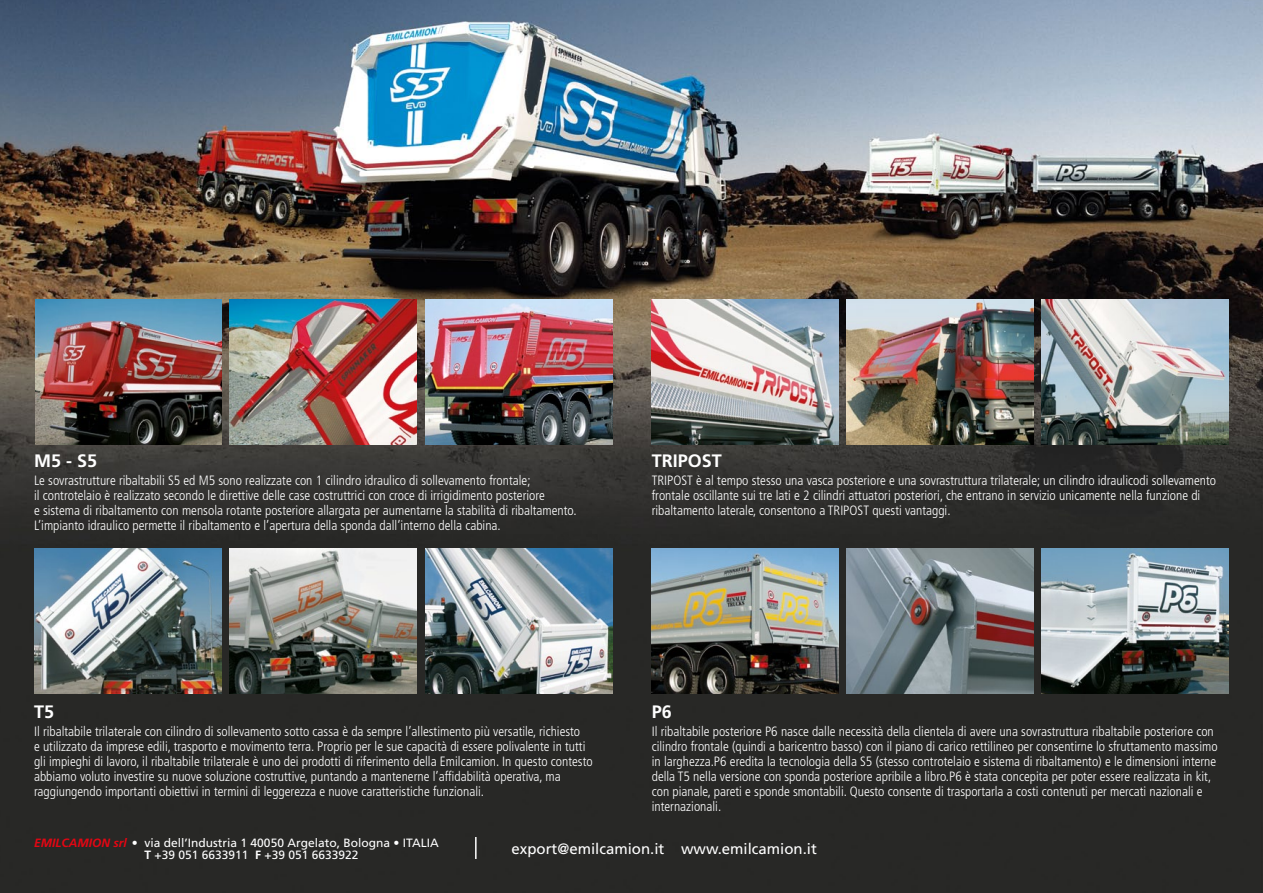
<style>
.page{position:relative;width:1263px;height:893px;background:#fff}
.page>*{position:absolute;margin:0;border:0;box-sizing:border-box;transform-origin:0 0}
.t1{font:700 18px "Frutiger LT Std";color:#fff}
.t2{font:15px "Frutiger LT Std";color:#fff}
.t3{font:300 condensed 13.5px/15px "Frutiger LT Std";color:#fff}
.t4{font:12px/12px "Frutiger LT Std";color:#fff}
.s1{font-weight:700;font-style:italic;color:#e30613}
.s2{font-weight:700}
</style>
<div class="page">
<img style="left:0;top:0;width:1263px;height:893px">
<img style="left:425px;top:300px;width:187px;height:144px">
<img style="left:35px;top:300px;width:186px;height:144px">
<img style="left:230px;top:300px;width:187px;height:144px">
<img style="left:652px;top:300px;width:187px;height:144px">
<img style="left:847px;top:300px;width:187px;height:144px">
<img style="left:1042px;top:300px;width:187px;height:144px">
<img style="left:34px;top:549px;width:187px;height:144px">
<img style="left:230px;top:549px;width:187px;height:144px">
<img style="left:425px;top:549px;width:187px;height:144px">
<img style="left:652px;top:549px;width:187px;height:144px">
<img style="left:847px;top:549px;width:187px;height:144px">
<img style="left:1042px;top:549px;width:187px;height:144px">
<hr style="left:475px;top:837px;width:2px;height:22px;background:#fff">
<h1 class="t1" style="left:34px;top:451px;width:65px">M5 - S5</h1>
<p class="t3" style="left:34px;top:473px;width:544px">Le sovrastrutture ribaltabili S5 ed M5 sono realizzate con 1 cilindro idraulico di sollevamento frontale;<br>il controtelaio è realizzato secondo le direttive delle case costruttrici con croce di irrigidimento posteriore<br>e sistema di ribaltamento con mensola rotante posteriore allargata per aumentarne la stabilità di ribaltamento.<br>L’impianto idraulico permette il ribaltamento e l’apertura della sponda dall’interno della cabina.</p>
<h1 class="t1" style="left:652px;top:451px;width:72px">TRIPOST</h1>
<p class="t3" style="left:652px;top:473px;width:566px">TRIPOST è al tempo stesso una vasca posteriore e una sovrastruttura trilaterale; un cilindro idraulicodi sollevamento frontale oscillante sui tre lati e 2 cilindri attuatori posteriori, che entrano in servizio unicamente nella funzione di ribaltamento laterale, consentono a TRIPOST questi vantaggi.</p>
<h1 class="t1" style="left:652px;top:701px;width:22px">P6</h1>
<p class="t3" style="left:652px;top:724px;width:567px">Il ribaltabile posteriore P6 nasce dalle necessità della clientela di avere una sovrastruttura ribaltabile posteriore con cilindro frontale (quindi a baricentro basso) con il piano di carico rettilineo per consentirne lo sfruttamento massimo in larghezza.P6 eredita la tecnologia della S5 (stesso controtelaio e sistema di ribaltamento) e le dimensioni interne della T5 nella versione con sponda posteriore apribile a libro.P6 è stata concepita per poter essere realizzata in kit, con pianale, pareti e sponde smontabili. Questo consente di trasportarla a costi contenuti per mercati nazionali e internazionali.</p>
<p class="t2" style="left:511px;top:840px;width:307px">export@emilcamion.it www.emilcamion.it</p>
<h1 class="t1" style="left:34px;top:701px;width:22px">T5</h1>
<p class="t3" style="left:34px;top:724px;width:560px">Il ribaltabile trilaterale con cilindro di sollevamento sotto cassa è da sempre l’allestimento più versatile, richiesto<br>e utilizzato da imprese edili, trasporto e movimento terra. Proprio per le sue capacità di essere polivalente in tutti gli impieghi di lavoro, il ribaltabile trilaterale è uno dei prodotti di riferimento della Emilcamion. In questo contesto abbiamo voluto investire su nuove soluzione costruttive, puntando a mantenerne l’affidabilità operativa, ma raggiungendo importanti obiettivi in termini di leggerezza e nuove caratteristiche funzionali.</p>
<p class="t4" style="left:145px;top:837px;width:296px;text-indent:-111px"><span class="s1">EMILCAMION srl</span> <span class="s2">•</span> via dell’Industria 1 40050 Argelato, Bologna • ITALIA<br><span class="s2">T</span> +39 051 6633911 <span class="s2">F</span> +39 051 6633922</p>
</div>
